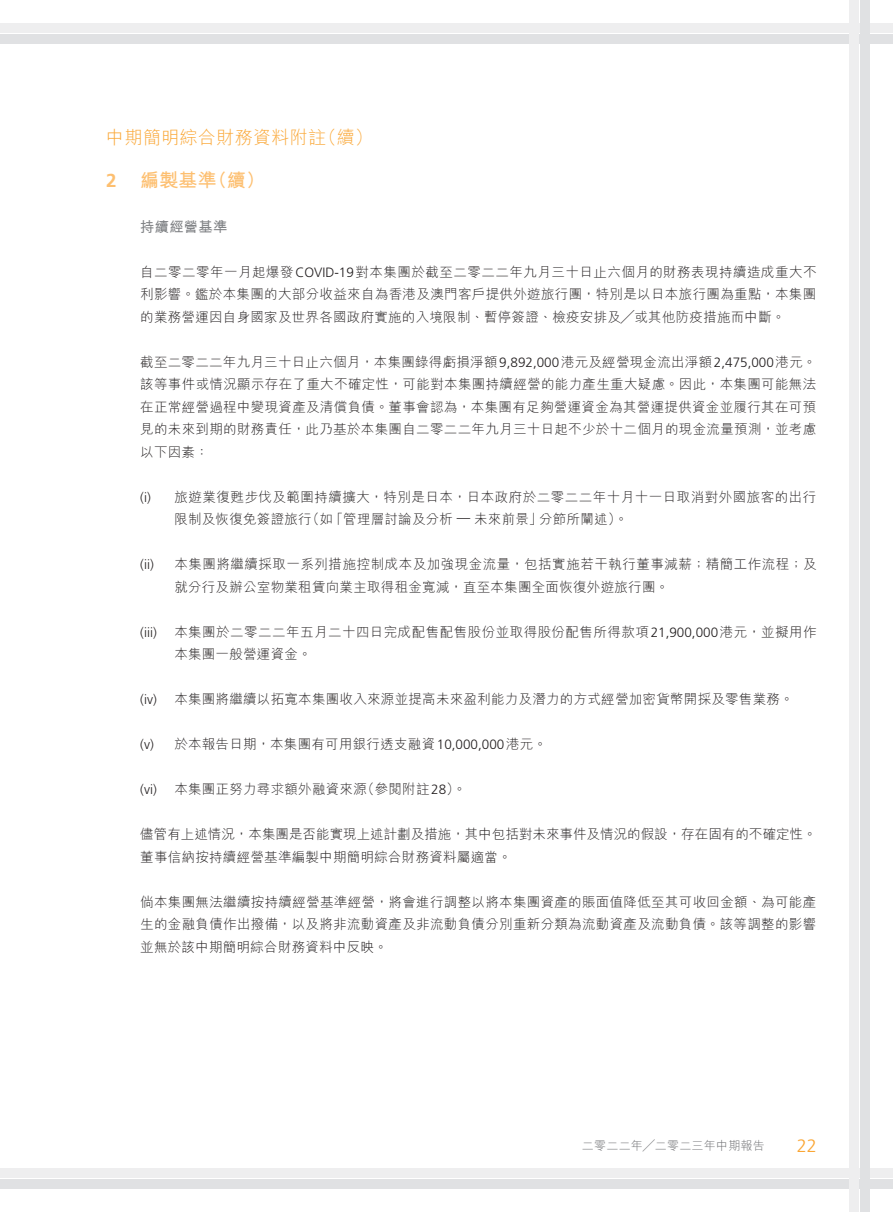
<style>
.page{position:relative;width:893px;height:1212px;background:#fff}
.page>*{position:absolute;margin:0;border:0;box-sizing:border-box;transform-origin:0 0}
._02_H2{font:700 18.75px "M Hei HK";color:#fdbf70}
._02_H2-2{font:700 18.75px "Frutiger LT Std";color:#fdbf70}
._01_H1{font:300 18px "M Hei HK";letter-spacing:.02em;color:#faa634}
.t1{font:300 18px "Frutiger LT Std";color:#faa634}
._03_H3{font:700 14.25px "M Hei HK";letter-spacing:.02em;color:#808285}
._00_txt{font:300 13.5px/22.5px "M Hei HK";letter-spacing:.02em;color:#231f20;text-align:justify}
._00_txt-2{font:300 13.5px/22.5px "M Hei HK";color:#231f20}
._00_txt-3{font:300 13.5px "M Hei HK";letter-spacing:.04em;color:#231f20}
._00_txt-4{font:300 13.5px "Frutiger LT Std";color:#231f20}
.t2{font:300 12px "M Hei HK";letter-spacing:.02em;color:#6c6d70}
.s1{font-family:"Frutiger LT Std"}
</style>
<div class="page">
<div style="left:0;top:23px;width:893px;height:10px;background:#eeeeef"></div>
<div style="left:0;top:34px;width:893px;height:10px;background:#e0e1e3"></div>
<div style="left:0;top:1168px;width:893px;height:10px;background:#eeeeef"></div>
<div style="left:0;top:1179px;width:893px;height:10px;background:#e0e1e3"></div>
<div style="left:860px;top:0;width:10px;height:1212px;background:#e0e1e3"></div>
<div style="left:849px;top:0;width:10px;height:1212px;background:#eeeeef"></div>
<p class="_01_H1" style="left:319px;top:128px;width:55px">（續(</p>
<p class="_01_H1" style="left:106px;top:128px;width:221px">中期簡明綜合財務資料附註</p>
<p class="_02_H2" style="left:209px;top:166px;width:58px">（續(</p>
<p class="_02_H2" style="left:140px;top:166px;width:78px">編製基準</p>
<p class="_02_H2-2" style="left:106px;top:169px;width:12px">2</p>
<p class="_03_H3" style="left:140px;top:216px;width:88px">持續經營基準</p>
<p class="_00_txt" style="left:140px;top:260px;width:678px">自二零二零年一月起爆發<span class="s1">COVID-19</span>對本集團於截至二零二二年九月三十日止六個月的財務表現持續造成重大不利影響。鑑於本集團的大部分收益來自為香港及澳門客戶提供外遊旅行團，特別是以日本旅行團為重點，本集團的業務營運因自身國家及世界各國政府實施的入境限制、暫停簽證、檢疫安排及╱或其他防疫措施而中斷。</p>
<p class="_00_txt" style="left:140px;top:350px;width:678px">截至二零二二年九月三十日止六個月，本集團錄得虧損淨額<span class="s1">9,892,000</span>港元及經營現金流出淨額<span class="s1">2,475,000</span>港元。該等事件或情況顯示存在了重大不確定性，可能對本集團持續經營的能力產生重大疑慮。因此，本集團可能無法在正常經營過程中變現資產及清償負債。董事會認為，本集團有足夠營運資金為其營運提供資金並履行其在可預見的未來到期的財務責任，此乃基於本集團自二零二二年九月三十日起不少於十二個月的現金流量預測，並考慮以下因素：</p>
<p class="_00_txt" style="left:174px;top:485px;width:643px">旅遊業復甦步伐及範圍持續擴大，特別是日本，日本政府於二零二二年十月十一日取消對外國旅客的出行</p>
<p class="_00_txt-4" style="left:140px;top:490px;width:12px">)i(</p>
<p class="_00_txt-4" style="left:140px;top:557px;width:15px">)i i(</p>
<p class="_00_txt-4" style="left:140px;top:625px;width:18px">(iii)</p>
<p class="_00_txt-4" style="left:140px;top:692px;width:18px">i v( )</p>
<p class="_00_txt-4" style="left:140px;top:737px;width:15px">)v(</p>
<p class="_00_txt" style="left:306px;top:508px;width:28px">（如</p>
<p class="_00_txt" style="left:539px;top:508px;width:90px">分節所闡述。(</p>
<p class="_00_txt" style="left:174px;top:508px;width:139px">限制及恢復免簽證旅行</p>
<p class="_00_txt-3" style="left:174px;top:557px;width:644px">本集團將繼續採取一系列措施控制成本及加強現金流量，包括實施若干執行董事減薪；精簡工作流程；及</p>
<p class="_00_txt" style="left:474px;top:508px;width:70px">未來前景」</p>
<p class="_00_txt" style="left:330px;top:508px;width:125px">「管理層討論及分析</p>
<p class="_00_txt-4" style="left:457px;top:510px;width:15px">—</p>
<p class="_00_txt" style="left:174px;top:575px;width:496px">就分行及辦公室物業租賃向業主取得租金寬減，直至本集團全面恢復外遊旅行團。</p>
<p class="_00_txt" style="left:174px;top:620px;width:644px">本集團於二零二二年五月二十四日完成配售配售股份並取得股份配售所得款項<span class="s1">21,900,000</span>港元，並擬用作</p>
<p class="_00_txt" style="left:174px;top:643px;width:139px">本集團一般營運資金。</p>
<p class="_00_txt" style="left:174px;top:688px;width:621px">本集團將繼續以拓寬本集團收入來源並提高未來盈利能力及潛力的方式經營加密貨幣開採及零售業務。</p>
<p class="_00_txt" style="left:174px;top:733px;width:374px">於本報告日期，本集團有可用銀行透支融資<span class="s1">10,000,000</span>港元。</p>
<p class="_00_txt" style="left:361px;top:778px;width:107px">（參閱附註<span class="s1">28</span> 。(</p>
<p class="_00_txt" style="left:174px;top:778px;width:194px">本集團正努力尋求額外融資來源</p>
<p class="_00_txt-4" style="left:140px;top:782px;width:18px">(vi)</p>
<p class="_00_txt-2" style="left:140px;top:823px;width:678px">儘管有上述情況，本集團是否能實現上述計劃及措施，其中包括對未來事件及情況的假設，存在固有的不確定性。董事信納按持續經營基準編製中期簡明綜合財務資料屬適當。</p>
<p class="_00_txt" style="left:140px;top:890px;width:677px">倘本集團無法繼續按持續經營基準經營，將會進行調整以將本集團資產的賬面值降低至其可收回金額、為可能產生的金融負債作出撥備，以及將非流動資產及非流動負債分別重新分類為流動資產及流動負債。該等調整的影響並無於該中期簡明綜合財務資料中反映。</p>
<p class="t2" style="left:582px;top:1139px;width:184px">二零二二年╱二零二三年中期報告</p>
<p class="t1" style="left:797px;top:1135px;width:22px">22</p>
</div>
